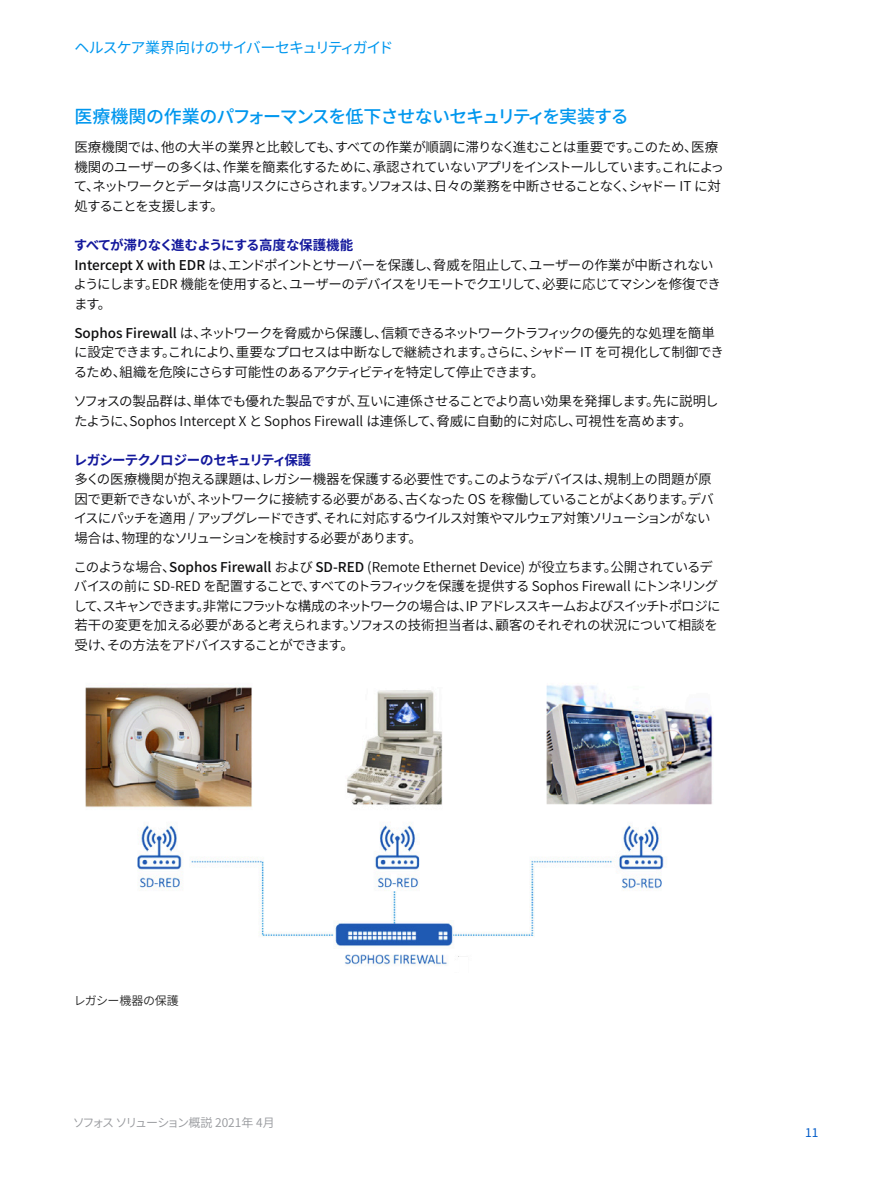
<style>
.page{position:relative;width:893px;height:1191px;background:#fff}
.page>*{position:absolute;margin:0;border:0;box-sizing:border-box;transform-origin:0 0}
.Subheading_2{font:500 18px "Noto Sans CJ Kjp";letter-spacing:-.065em;color:#0097ee}
.t1{font:15px "Noto Sans CJ Kjp";letter-spacing:-.07em;color:#0097ee}
.Body_Copy{font:600 13.5px/19.5px "Noto Sans CJ Kjp";letter-spacing:-.055em;color:#0d0d0e}
.Body_Copy-2{font:600 13.5px/19.5px "Noto Sans CJ Kjp";letter-spacing:-.015em;color:#0d0d0e}
.Subheading_3{font:700 13.5px "Noto Sans CJ Kjp";letter-spacing:-.06em;color:#13189c}
.t2{font:600 12px "Noto Sans CJ Kjp";letter-spacing:-.07em;color:#96989c}
.t3{font:600 12px "Noto Sans CJ Kjp";letter-spacing:-.02em;color:#262626}
.t4{font:12px "Noto Sans CJ Kjp";color:#005bc8}
.s1{font-weight:500}
</style>
<div class="page">
<img style="left:85px;top:685px;width:628px;height:281px">
<p class="t1" style="left:75px;top:39px;width:321px">ヘルスケア業界向けのサイバーセキュリティガイド</p>
<p class="Subheading_2" style="left:74px;top:106px;width:556px">医療機関の作業のパフォーマンスを低下させないセキュリティを実装する</p>
<p class="Body_Copy" style="left:74px;top:138px;width:652px">医療機関では、他の大半の業界と比較しても、すべての作業が順調に滞りなく進むことは重要です。このため、医療機関のユーザーの多くは、作業を簡素化するために、承認されていないアプリをインストールしています。これによって、ネットワークとデータは高リスクにさらされます。ソフォスは、日々の業務を中断させることなく、シャドー IT に対処することを支援します。</p>
<p class="Subheading_3" style="left:74px;top:237px;width:281px">すべてが滞りなく進むようにする高度な保護機能</p>
<p class="Body_Copy" style="left:74px;top:255px;width:649px"><span class="s1">Intercept X with EDR</span> は、エンドポイントとサーバーを保護し、脅威を阻止して、ユーザーの作業が中断されないようにします。EDR 機能を使用すると、ユーザーのデバイスをリモートでクエリして、必要に応じてマシンを修復できます。</p>
<p class="Body_Copy" style="left:74px;top:323px;width:652px"><span class="s1">Sophos Firewall</span> は、ネットワークを脅威から保護し、信頼できるネットワークトラフィックの優先的な処理を簡単に設定できます。これにより、重要なプロセスは中断なしで継続されます。さらに、シャドー IT を可視化して制御できるため、組織を危険にさらす可能性のあるアクティビティを特定して停止できます。</p>
<p class="Body_Copy-2" style="left:74px;top:392px;width:647px">ソフォスの製品群は、単体でも優れた製品ですが、互いに連係させることでより高い効果を発揮します。先に説明したように、Sophos Intercept X と Sophos Firewall は連係して、脅威に自動的に対応し、可視性を高めます。</p>
<p class="Subheading_3" style="left:74px;top:452px;width:239px">レガシーテクノロジーのセキュリティ保護</p>
<p class="Body_Copy" style="left:74px;top:470px;width:641px">多くの医療機関が抱える課題は、レガシー機器を保護する必要性です。このようなデバイスは、規制上の問題が原因で更新できないが、ネットワークに接続する必要がある、古くなった OS を稼働していることがよくあります。デバイスにパッチを適用 / アップグレードできず、それに対応するウイルス対策やマルウェア対策ソリューションがない場合は、物理的なソリューションを検討する必要があります。</p>
<p class="Body_Copy" style="left:73px;top:557px;width:649px">このような場合、<span class="s1">Sophos Firewall</span> および <span class="s1">SD-RED</span> (Remote Ethernet Device) が役立ちます。公開されているデバイスの前に SD-RED を配置することで、すべてのトラフィックを保護を提供する Sophos Firewall にトンネリングして、スキャンできます。非常にフラットな構成のネットワークの場合は、IP アドレススキームおよびスイッチトポロジに若干の変更を加える必要があると考えられます。ソフォスの技術担当者は、顧客のそれぞれの状況について相談を受け、その方法をアドバイスすることができます。</p>
<p class="t3" style="left:74px;top:994px;width:107px">レガシー機器の保護</p>
<p class="t2" style="left:73px;top:1115px;width:203px">ソフォス ソリューション概説 2021年 4月</p>
<p class="t4" style="left:805px;top:1125px;width:15px">11</p>
</div>
